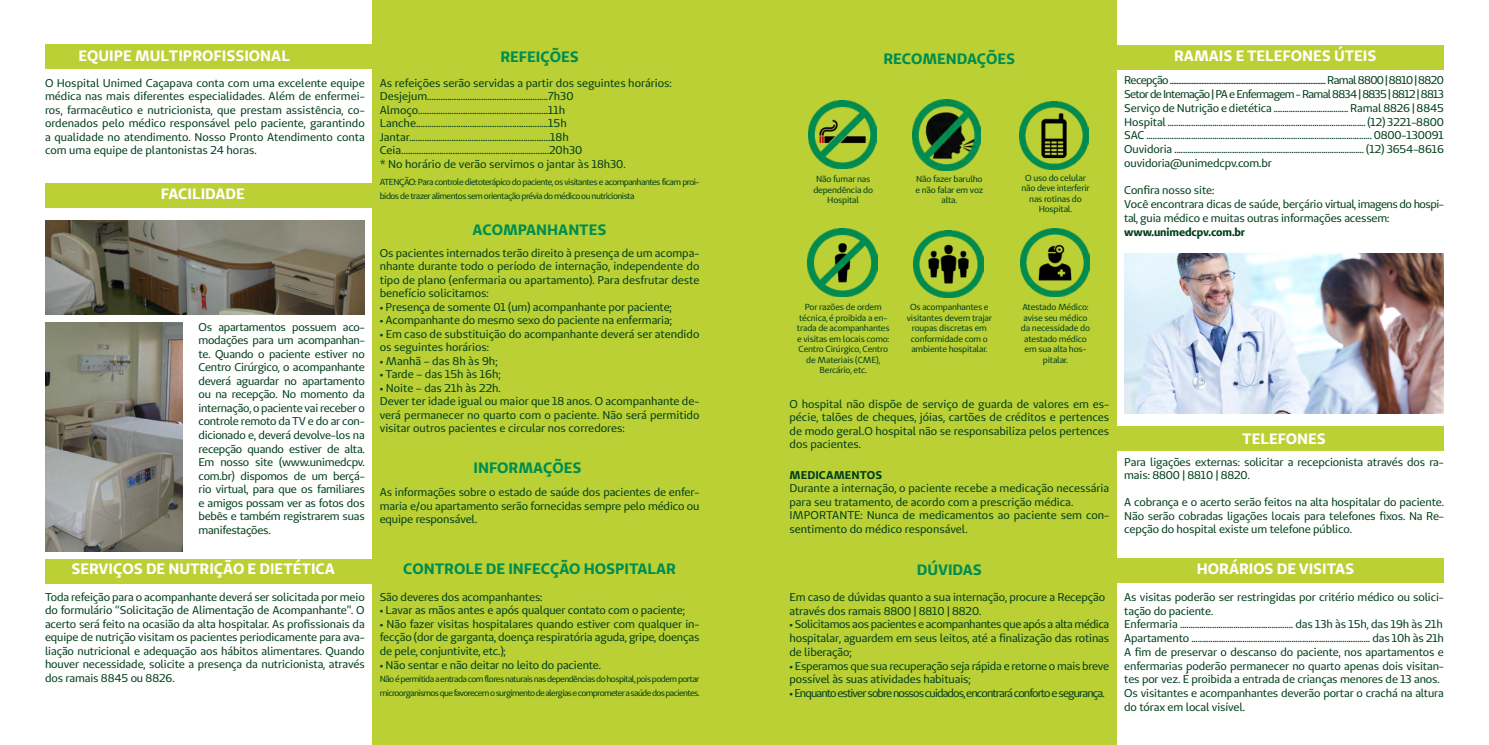
<style>
.page{position:relative;width:1489px;height:745px;background:#fff}
.page>*{position:absolute;margin:0;border:0;box-sizing:border-box;transform-origin:0 0}
.t1{font:700 15px "Unimed Sans";color:#fff}
.t2{font:700 15px "Unimed Sans";color:#008d51}
.t3{font:11.25px/13.5px "Unimed Sans";letter-spacing:-.01em;color:#003e1b;text-align:justify}
.t4{font:11.25px "Unimed Sans";letter-spacing:-.075em;color:#003e1b}
.t5{font:700 11.25px "Unimed Sans";letter-spacing:-.01em;color:#003e1b}
.t6{font:700 11.25px "Unimed Sans";letter-spacing:.01em;color:#003e1b}
.t7{font:8.75px/10.5px "Unimed Sans";letter-spacing:-.03em;color:#003e1b;text-align:center}
.t8{font:8.75px/13.8px "Unimed Sans";letter-spacing:-.07em;color:#003e1b}
.t9{font:8.75px/13.8px "Unimed Sans";letter-spacing:-.06em;color:#003e1b}
</style>
<div class="page">
<div style="left:372px;top:0;width:744px;height:744px;background:#bbd034"></div>
<img style="left:45px;top:220px;width:320px;height:94px">
<img style="left:45px;top:322px;width:137px;height:229px">
<div style="left:45px;top:44px;width:335px;height:25px;background:#bbd034"></div>
<div style="left:45px;top:558px;width:335px;height:25px;background:#bbd034"></div>
<div style="left:1113px;top:557px;width:330px;height:25px;background:#bbd034"></div>
<div style="left:1113px;top:426px;width:330px;height:24px;background:#bbd034"></div>
<div style="left:1113px;top:45px;width:330px;height:25px;background:#bbd034"></div>
<div style="left:45px;top:183px;width:327px;height:25px;background:#bbd034"></div>
<img style="left:1019px;top:101px;width:69px;height:68px">
<img style="left:808px;top:100px;width:68px;height:68px">
<img style="left:912px;top:99px;width:68px;height:71px">
<img style="left:1020px;top:228px;width:69px;height:68px">
<img style="left:913px;top:230px;width:70px;height:67px">
<img style="left:807px;top:228px;width:70px;height:68px">
<img style="left:1124px;top:253px;width:319px;height:160px">
<h1 class="t2" style="left:500px;top:46px;width:80px">REFEIÇÕES</h1>
<h1 class="t1" style="left:78px;top:45px;width:213px">EQUIPE MULTIPROFISSIONAL</h1>
<h1 class="t2" style="left:883px;top:49px;width:133px">RECOMENDAÇÕES</h1>
<p class="t3" style="left:45px;top:76px;width:321px">O Hospital Unimed Caçapava conta com uma excelente equipe médica nas mais diferentes especialidades. Além de enfermei&shy;ros, farmacêutico e nutricionista, que prestam assistência, co&shy;ordenados pelo médico responsável pelo paciente, garantindo a qualidade no atendimento. Nosso Pronto Atendimento conta com uma equipe de plantonistas 24 horas.</p>
<h1 class="t1" style="left:161px;top:184px;width:85px">FACILIDADE</h1>
<p class="t3" style="left:198px;top:320px;width:168px">Os apartamentos possuem aco&shy;modações para um acompanhan&shy;te. Quando o paciente estiver no Centro Cirúrgico, o acompanhante deverá aguardar no apartamento ou na recepção. No momento da internação, o paciente vai receber o controle remoto da TV e do ar con&shy;dicionado e, deverá devolve-los na recepção quando estiver de alta.<br>Em nosso site (www.unimedcpv. com.br) dispomos de um berçá&shy;rio virtual, para que os familiares e amigos possam ver as fotos dos bebês e também registrarem suas manifestações.</p>
<p class="t3" style="left:380px;top:76px;width:293px;text-align:left">As refeições serão servidas a partir dos seguintes horários:<br>Desjejum......................................................7h30<br>Almoço..........................................................11h Lanche...........................................................15h Jantar...............................................................18h Ceia..................................................................20h30<br>* No horário de verão servimos o jantar às 18h30.</p>
<p class="t9" style="left:380px;top:175px;width:321px">ATENÇÃO: Para controle dietoterápico do paciente, os visitantes e acompanhantes ficam proi&shy;bidos de trazer alimentos sem orientação prévia do médico ou nutricionista</p>
<h1 class="t2" style="left:472px;top:220px;width:135px">ACOMPANHANTES</h1>
<p class="t3" style="left:380px;top:246px;width:321px">Os pacientes internados terão direito à presença de um acompa&shy;nhante durante todo o período de internação, independente do tipo de plano (enfermaria ou apartamento). Para desfrutar deste benefício solicitamos:</p>
<p class="t3" style="left:380px;top:300px;width:293px">• Presença de somente 01 (um) acompanhante por paciente;</p>
<p class="t3" style="left:380px;top:313px;width:293px">• Acompanhante do mesmo sexo do paciente na enfermaria;</p>
<p class="t3" style="left:380px;top:327px;width:321px">• Em caso de substituição do acompanhante deverá ser atendido os seguintes horários:</p>
<p class="t3" style="left:380px;top:354px;width:119px">• Manhã – das 8h às 9h;</p>
<p class="t3" style="left:380px;top:367px;width:122px">• Tarde – das 15h às 16h;</p>
<p class="t3" style="left:380px;top:381px;width:321px;text-align:left">• Noite – das 21h às 22h.<br>Dever ter idade igual ou maior que 18 anos. O acompanhante de&shy;verá permanecer no quarto com o paciente. Não será permitido visitar outros pacientes e circular nos corredores:</p>
<h1 class="t2" style="left:473px;top:457px;width:109px">INFORMAÇÕES</h1>
<p class="t3" style="left:380px;top:485px;width:321px">As informações sobre o estado de saúde dos pacientes de enfer&shy;maria e/ou apartamento serão fornecidas sempre pelo médico ou equipe responsável.</p>
<p class="t7" style="left:813px;top:174px;width:61px">Não fumar nas dependência do<br>Hospital</p>
<p class="t7" style="left:915px;top:174px;width:69px">Não fazer barulho e não falar em voz alta.</p>
<p class="t7" style="left:1021px;top:172px;width:70px">O uso do celular não deve interferir nas rotinas do<br>Hospital.</p>
<p class="t7" style="left:797px;top:301px;width:94px">Por razões de ordem técnica, é proibida a en&shy;trada de acompanhantes e visitas em locais como:<br>Centro Cirúrgico, Centro de Materiais (CME),<br>Bercário, etc.</p>
<p class="t7" style="left:906px;top:301px;width:87px">Os acompanhantes e visitantes devem trajar roupas discretas em conformidade com o ambiente hospitalar.</p>
<p class="t7" style="left:1020px;top:301px;width:71px">Atestado Médico: avise seu médico da necessidade do atestado médico em sua alta hos&shy;pitalar.</p>
<p class="t3" style="left:789px;top:396px;width:321px">O hospital não dispõe de serviço de guarda de valores em es&shy;pécie, talões de cheques, jóias, cartões de créditos e pertences de modo geral.O hospital não se responsabiliza pelos pertences dos pacientes.</p>
<p class="t6" style="left:789px;top:467px;width:94px">MEDICAMENTOS</p>
<p class="t3" style="left:789px;top:481px;width:321px;text-align:left">Durante a internação, o paciente recebe a medicação necessária para seu tratamento, de acordo com a prescrição médica.<br>IMPORTANTE: Nunca de medicamentos ao paciente sem con&shy;sentimento do médico responsável.</p>
<h1 class="t1" style="left:1174px;top:46px;width:204px">RAMAIS E TELEFONES ÚTEIS</h1>
<p class="t3" style="left:1124px;top:73px;width:321px">Recepção ............................................................................................. Ramal 8800 | 8810 | 8820<br>Setor de Internação | PA e Enfermagem - Ramal 8834 | 8835 | 8812 | 8813<br>Serviço de Nutrição e dietética ................................... Ramal 8826 | 8845<br>Hospital ............................................................................................. (12) 3221-8800<br>SAC .......................................................................................................... 0800-130091<br>Ouvidoria ......................................................................................... (12) 3654-8616 ouvidoria@unimedcpv.com.br</p>
<p class="t3" style="left:1124px;top:183px;width:321px;text-align:left">Confira nosso site:<br>Você encontrara dicas de saúde, berçário virtual, imagens do hospi&shy;tal, guia médico e muitas outras informações acessem:</p>
<p class="t5" style="left:1124px;top:224px;width:123px">www.unimedcpv.com.br</p>
<h1 class="t1" style="left:1242px;top:428px;width:85px">TELEFONES</h1>
<p class="t3" style="left:1124px;top:454px;width:321px">Para ligações externas: solicitar a recepcionista através dos ra&shy;mais: 8800 | 8810 | 8820.</p>
<p class="t3" style="left:1124px;top:495px;width:321px">A cobrança e o acerto serão feitos na alta hospitalar do paciente.<br>Não serão cobradas ligações locais para telefones fixos. Na Re&shy;cepção do hospital existe um telefone público.</p>
<h1 class="t1" style="left:71px;top:559px;width:265px">SERVIÇOS DE NUTRIÇÃO E DIETÉTICA</h1>
<p class="t3" style="left:45px;top:589px;width:321px">Toda refeição para o acompanhante deverá ser solicitada por meio do formulário “Solicitação de Alimentação de Acompanhante”. O acerto será feito na ocasião da alta hospitalar. As profissionais da equipe de nutrição visitam os pacientes periodicamente para ava&shy;liação nutricional e adequação aos hábitos alimentares. Quando houver necessidade, solicite a presença da nutricionista, através dos ramais 8845 ou 8826.</p>
<h1 class="t2" style="left:403px;top:559px;width:274px">CONTROLE DE INFECÇÃO HOSPITALAR</h1>
<h1 class="t1" style="left:1196px;top:559px;width:159px">HORÁRIOS DE VISITAS</h1>
<h1 class="t2" style="left:916px;top:559px;width:67px">DÚVIDAS</h1>
<p class="t3" style="left:380px;top:589px;width:164px">São deveres dos acompanhantes:</p>
<p class="t3" style="left:380px;top:603px;width:307px">• Lavar as mãos antes e após qualquer contato com o paciente;</p>
<p class="t3" style="left:380px;top:616px;width:321px">• Não fazer visitas hospitalares quando estiver com qualquer in&shy;fecção (dor de garganta, doença respiratória aguda, gripe, doenças de pele, conjuntivite, etc.);</p>
<p class="t3" style="left:380px;top:657px;width:223px">• Não sentar e não deitar no leito do paciente.</p>
<p class="t8" style="left:380px;top:672px;width:321px">Não é permitida a entrada com flores naturais nas dependências do hospital, pois podem portar microorganismos que favorecem o surgimento de alergias e comprometer a saúde dos pacientes.</p>
<p class="t3" style="left:789px;top:589px;width:317px">Em caso de dúvidas quanto a sua internação, procure a Recepção através dos ramais 8800 | 8810 | 8820.</p>
<p class="t3" style="left:789px;top:617px;width:321px">• Solicitamos aos pacientes e acompanhantes que após a alta médica hospitalar, aguardem em seus leitos, até a finalização das rotinas de liberação;</p>
<p class="t3" style="left:789px;top:658px;width:321px">• Esperamos que sua recuperação seja rápida e retorne o mais breve possível às suas atividades habituais;</p>
<p class="t4" style="left:789px;top:685px;width:316px">• Enquanto estiver sobre nossos cuidados, encontrará conforto e segurança.</p>
<p class="t3" style="left:1124px;top:589px;width:321px;text-align:left">As visitas poderão ser restringidas por critério médico ou solici&shy;tação do paciente.<br>Enfermaria ..................................................... das 13h às 15h, das 19h às 21h Apartamento .................................................................................... das 10h às 21h A fim de preservar o descanso do paciente, nos apartamentos e enfermarias poderão permanecer no quarto apenas dois visitan&shy;tes por vez. É proibida a entrada de crianças menores de 13 anos.<br>Os visitantes e acompanhantes deverão portar o crachá na altura do tórax em local visível.</p>
</div>
